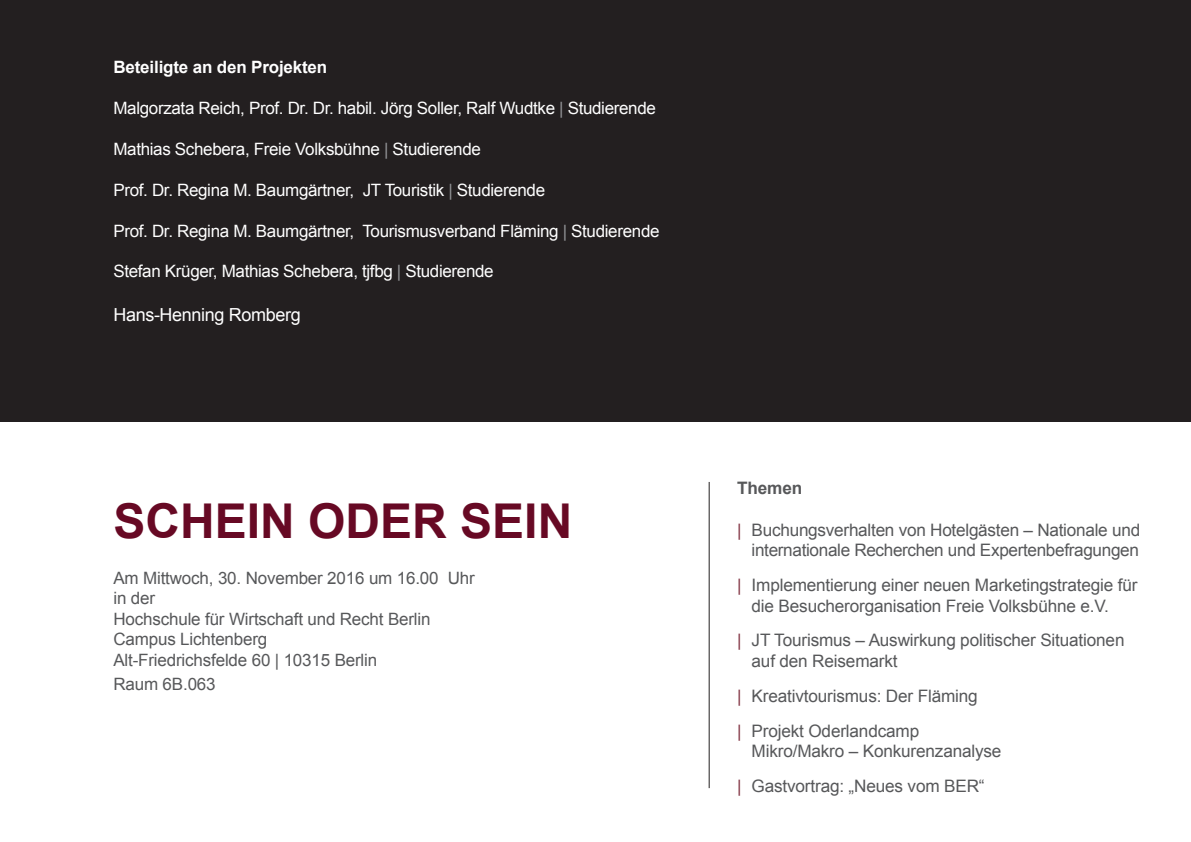
<style>
.page{position:relative;width:1191px;height:842px;background:#fff}
.page>*{position:absolute;margin:0;border:0;box-sizing:border-box;transform-origin:0 0}
.t1{font:700 48px "Arial";color:#670924}
.t2{font:18px "Arial";letter-spacing:-.02em;color:#fff}
.t3{font:17.2px/20.6px "Arial";letter-spacing:-.01em;color:#57585a}
.t4{font:700 17.2px "Arial";letter-spacing:-.01em;color:#57585a}
.t5{font:17px "Arial";letter-spacing:-.02em;color:#fff}
.t6{font:17px/20.4px "Arial";letter-spacing:-.01em;color:#57585a}
.t7{font:700 17px "Arial";letter-spacing:-.01em;color:#fff}
.s1{color:#939598}
.s2{color:#823443}
</style>
<div class="page">
<hr style="left:709px;top:482px;width:1px;height:306px;background:#231f20">
<div style="left:0;top:0;width:1191px;height:421px;background:#231f20"></div>
<p class="t7" style="left:113px;top:56px;width:215px">Beteiligte an den Projekten</p>
<p class="t5" style="left:113px;top:97px;width:544px">Malgorzata Reich, Prof. Dr. Dr. habil. Jörg Soller, Ralf Wudtke <span class="s1">|</span> Studierende</p>
<p class="t5" style="left:113px;top:138px;width:369px">Mathias Schebera, Freie Volksbühne <span class="s1">|</span> Studierende</p>
<p class="t5" style="left:113px;top:179px;width:433px">Prof. Dr. Regina M. Baumgärtner, JT Touristik <span class="s1">|</span> Studierende</p>
<p class="t5" style="left:113px;top:219px;width:547px">Prof. Dr. Regina M. Baumgärtner, Tourismusverband Fläming <span class="s1">|</span> Studierende</p>
<p class="t5" style="left:113px;top:260px;width:382px">Stefan Krüger, Mathias Schebera, tjfbg <span class="s1">|</span> Studierende</p>
<p class="t2" style="left:113px;top:302px;width:189px">Hans-Henning Romberg</p>
<h1 class="t1" style="left:113px;top:489px;width:460px">SCHEIN ODER SEIN</h1>
<p class="t6" style="left:113px;top:568px;width:363px">Am Mittwoch, 30. November 2016 um 16.00 Uhr in der<br>Hochschule für Wirtschaft und Recht Berlin<br>Campus Lichtenberg<br>Alt-Friedrichsfelde 60 | 10315 Berlin</p>
<p class="t6" style="left:113px;top:673px;width:104px">Raum 6B.063</p>
<p class="t4" style="left:737px;top:477px;width:66px">Themen</p>
<p class="t3" style="left:737px;top:519px;width:404px;text-align:right"><span class="s2">|</span> Buchungsverhalten von Hotelgästen – Nationale und internationale Recherchen und Expertenbefragungen</p>
<p class="t3" style="left:751px;top:575px;width:387px;text-indent:-14px"><span class="s2">|</span> Implementierung einer neuen Marketingstrategie für die Besucherorganisation Freie Volksbühne e.V.</p>
<p class="t3" style="left:751px;top:630px;width:374px;text-indent:-14px"><span class="s2">|</span> JT Tourismus – Auswirkung politischer Situationen auf den Reisemarkt</p>
<p class="t3" style="left:737px;top:678px;width:242px;line-height:34.8px"><span class="s2">|</span> Kreativtourismus: Der Fläming <span class="s2">|</span> Projekt Oderlandcamp</p>
<p class="t3" style="left:737px;top:734px;width:266px;line-height:34.8px;text-indent:14px">Mikro/Makro – Konkurenzanalyse <span class="s2">|</span> Gastvortrag: „Neues vom BER“</p>
</div>
